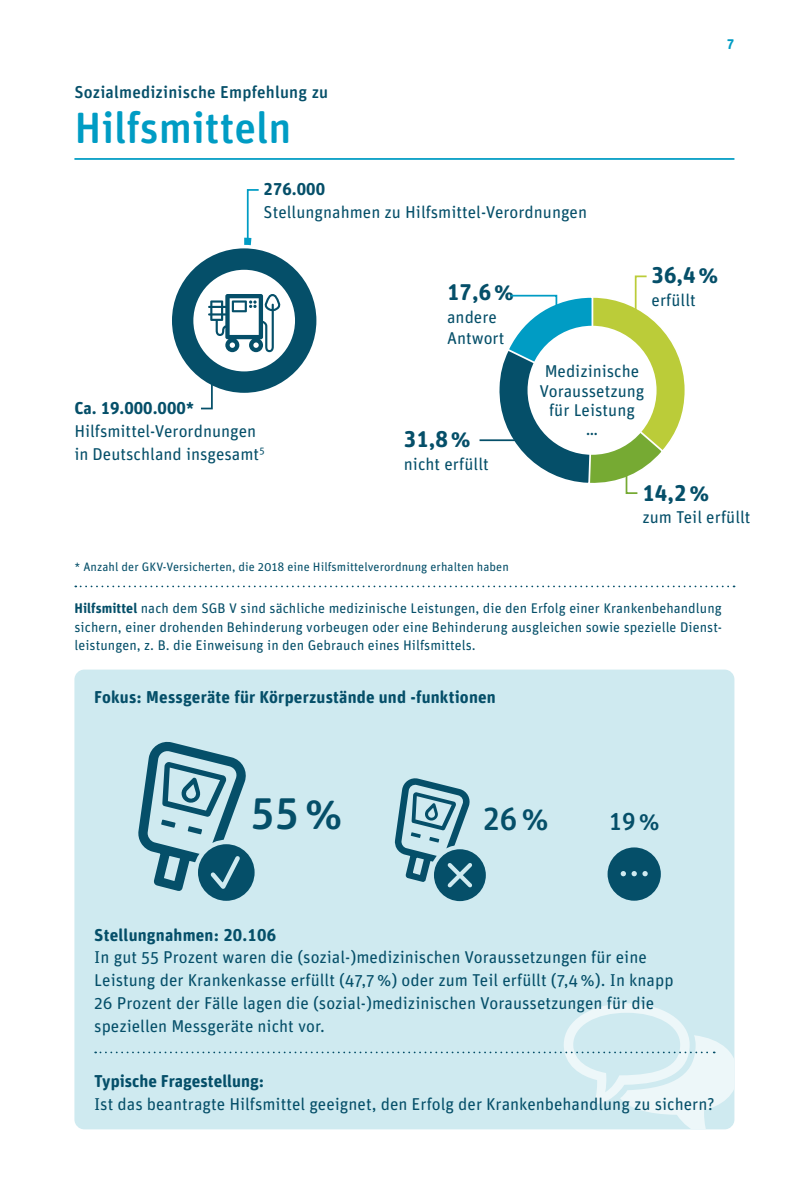
<style>
.page{position:relative;width:794px;height:1191px;background:#fff}
.page>*{position:absolute;margin:0;border:0;box-sizing:border-box;transform-origin:0 0}
.t1{font:500 44.27px "Unit Rounded Pro";color:#054f69}
.H2_Kapitelheadline{font:500 43.75px "Unit Rounded Pro";color:#009cc4}
.t2{font:500 32.02px "Unit Rounded Pro";color:#054f69}
.t3{font:500 24.5px "Unit Rounded Pro";color:#054f69}
.Fließtext{font:700 22.75px "Unit Rounded Pro";color:#054f69}
.Fließtext-2{font:17.15px/22.8px "Unit Rounded Pro";color:#054f69}
.Infokasten{font:17.15px "Unit Rounded Pro";color:#054f69}
.Absatzheadline{font:700 17.15px "Unit Rounded Pro";letter-spacing:.01em;color:#054f69}
.Absatzheadline-2{font:500 17.15px "Unit Rounded Pro";letter-spacing:.01em;color:#054f69}
.Infokasten-2{font:700 17.15px "Unit Rounded Pro";color:#054f69}
.Fließtext-3{font:700 17.15px "Unit Rounded Pro";color:#054f69}
.Unterzeilen{font:14px/18.2px "Unit Rounded Pro";letter-spacing:.005em;color:#054f69;text-align:justify}
.t4{font:700 14px "Unit Rounded Pro";color:#009cc4}
.Fußnoten{font:12.25px "Unit Rounded Pro";letter-spacing:.005em;color:#054f69}
.s1{font-weight:700}
</style>
<div class="page">
<hr style="left:74px;top:158px;width:660px;height:2px;background:#009cc4">
<div style="left:74px;top:669px;width:660px;height:460px;background:#cfeaf0;border-radius:10px"></div>
<svg style="left:95px;top:1003px;width:639px;height:126px"></svg>
<svg style="left:432px;top:847px;width:56px;height:56px"></svg>
<div style="left:430px;top:845px;width:60px;height:60px;border:4px solid #cfeaf0;border-radius:50%"></div>
<svg style="left:394px;top:778px;width:82px;height:113px"></svg>
<div style="left:605px;top:845px;width:58px;height:58px;background:#054f69;border-radius:50%"></div>
<div style="left:603px;top:843px;width:62px;height:62px;border:5px solid #cfeaf0;border-radius:50%"></div>
<svg style="left:620px;top:871px;width:27px;height:5px"></svg>
<svg style="left:196px;top:842px;width:61px;height:61px"></svg>
<div style="left:193px;top:839px;width:66px;height:66px;border:4px solid #cfeaf0;border-radius:50%"></div>
<svg style="left:138px;top:741px;width:109px;height:153px"></svg>
<svg style="left:75px;top:189px;width:659px;height:398px"></svg>
<p class="Absatzheadline-2" style="left:74px;top:80px;width:255px">Sozialmedizinische Empfehlung zu</p>
<p class="H2_Kapitelheadline" style="left:74px;top:97px;width:218px">Hilfsmitteln</p>
<p class="Fließtext-3" style="left:264px;top:177px;width:63px">276.000</p>
<p class="Fließtext-2" style="left:264px;top:200px;width:325px">Stellungnahmen zu Hilfsmittel-Verordnungen</p>
<p class="t4" style="left:726px;top:34px;width:9px">7</p>
<p class="Fließtext-3" style="left:74px;top:396px;width:121px">Ca. 19.000.000*</p>
<p class="Fließtext-2" style="left:74px;top:419px;width:192px">Hilfsmittel-Verordnungen in Deutschland insgesamt<sup>5</sup></p>
<p class="Fließtext" style="left:447px;top:276px;width:68px">17,6%</p>
<p class="Fließtext-2" style="left:447px;top:305px;width:59px;line-height:21px">andere<br>Antwort</p>
<p class="Fließtext" style="left:404px;top:423px;width:68px">31,8%</p>
<p class="Fließtext-2" style="left:404px;top:452px;width:86px">nicht erfüllt</p>
<p class="Fließtext" style="left:651px;top:259px;width:68px">36,4%</p>
<p class="Fließtext-2" style="left:651px;top:288px;width:46px">erfüllt</p>
<p class="Fließtext-2" style="left:545px;top:359px;width:96px">Medizinische</p>
<p class="Fließtext-2" style="left:539px;top:378px;width:107px">Voraussetzung</p>
<p class="Fließtext-2" style="left:549px;top:399px;width:87px;line-height:19.2px;text-align:center">für Leistung …</p>
<p class="Fließtext" style="left:642px;top:476px;width:68px">14,2%</p>
<p class="Fließtext-2" style="left:642px;top:505px;width:110px">zum Teil erfüllt</p>
<p class="Fußnoten" style="left:74px;top:558px;width:436px">* Anzahl der GKV-Versicherten, die 2018 eine Hilfsmittelverordnung erhalten haben</p>
<p class="Unterzeilen" style="left:74px;top:599px;width:649px"><span class="s1">Hilfsmittel</span> nach dem SGB V sind sächliche medizinische Leistungen, die den Erfolg einer Krankenbehandlung sichern, einer drohenden Behinderung vorbeugen oder eine Behinderung ausgleichen sowie spezielle Dienst&shy;leistungen, z. B. die Einweisung in den Gebrauch eines Hilfsmittels.</p>
<p class="Absatzheadline" style="left:94px;top:685px;width:403px">Fokus: Messgeräte für Körperzustände und -funktionen</p>
<p class="t1" style="left:250px;top:782px;width:94px">55%</p>
<p class="t2" style="left:482px;top:796px;width:68px">26%</p>
<p class="t3" style="left:608px;top:804px;width:52px">19%</p>
<p class="Absatzheadline" style="left:94px;top:922px;width:183px">Stellungnahmen: 20.106</p>
<p class="Fließtext-2" style="left:94px;top:945px;width:581px">In gut 55 Prozent waren die (sozial-)medizinischen Voraussetzungen für eine Leistung der Krankenkasse erfüllt (47,7%) oder zum Teil erfüllt (7,4%). In knapp 26 Prozent der Fälle lagen die (sozial-)medizinischen Voraussetzungen für die speziellen Messgeräte nicht vor.</p>
<p class="Infokasten-2" style="left:94px;top:1068px;width:171px">Typische Fragestellung:</p>
<p class="Infokasten" style="left:94px;top:1091px;width:622px">Ist das beantragte Hilfsmittel geeignet, den Erfolg der Krankenbehandlung zu sichern?</p>
</div>
